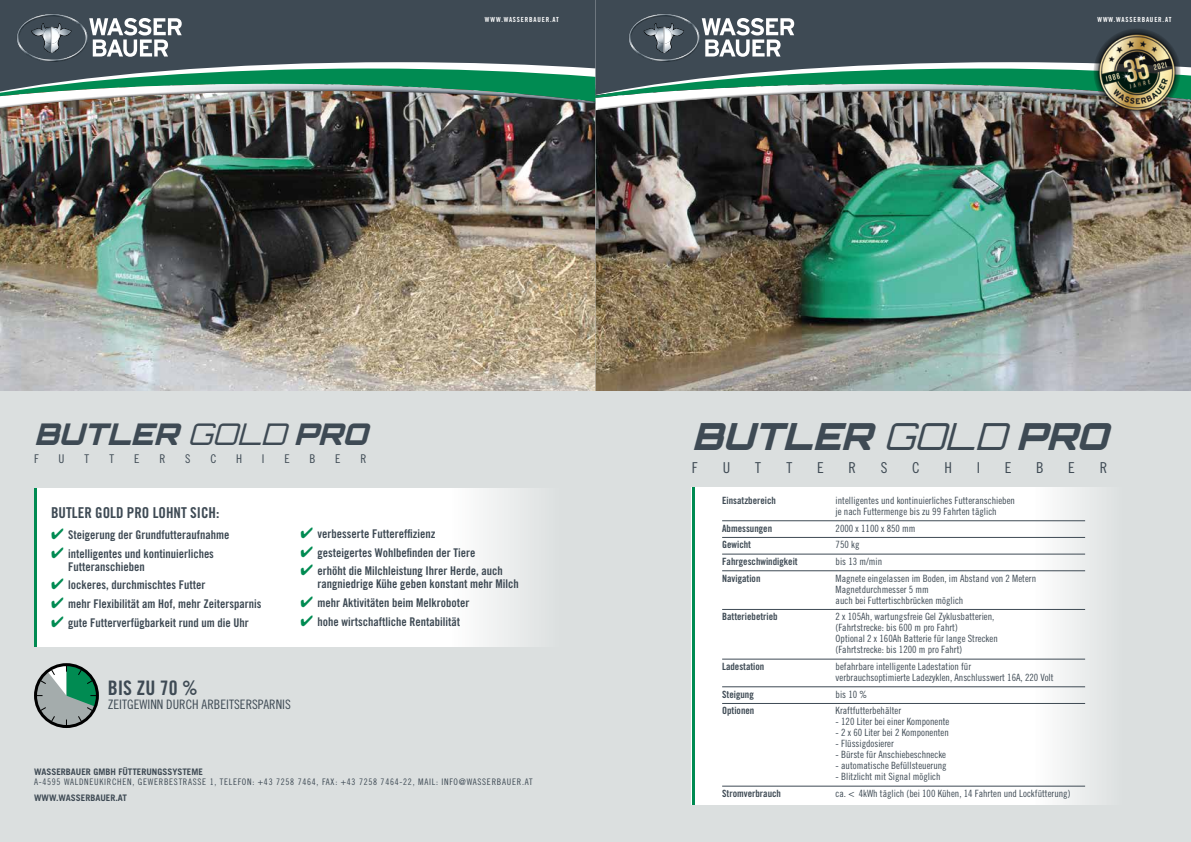
<style>
.page{position:relative;width:1191px;height:842px;background:#fff}
.page>*{position:absolute;margin:0;border:0;box-sizing:border-box;transform-origin:0 0}
.t1{font:italic 900 37.4px "Orbitron";color:#3e4a54}
.t2{font:italic 900 29.9px "Orbitron";color:#3e4a54}
.t3{font:20px "Trade Gothic Bold Cond Twenty";color:#3e4a54}
.t4{font:15px "Trade Gothic Bold Cond Twenty";color:#3e4a54}
.t5{font:15px "Trade Gothic Cond Eighteen";color:#3e4a54}
.t6{font:13px "Trade Gothic Cond Eighteen";color:#3e4a54}
.t7{font:12px/13px "Trade Gothic Bold Cond Twenty";color:#3e4a54}
.t8{font:12px "Trade Gothic Cond Eighteen";color:#3e4a54}
.t9{font:10px/11px "Trade Gothic Cond Eighteen";color:#3e4a54}
.t10{font:10px "Trade Gothic Bold Cond Twenty";color:#3e4a54}
.t11{font:9px "Trade Gothic Cond Eighteen";letter-spacing:.08em;color:#3e4a54}
.t12{font:700 9px "Trade Gothic";color:#3e4a54}
.t13{font:7px "Trade Gothic Bold Cond Twenty";letter-spacing:.12em;color:#fff}
.s1{font-weight:400}
.s2{color:#008b52}
</style>
<div class="page">
<img style="left:0;top:111px;width:595px;height:280px">
<img style="left:595px;top:111px;width:596px;height:280px">
<div style="left:0;top:391px;width:1191px;height:451px;background:#dbdfdf"></div>
<div style="left:34px;top:488px;width:524px;height:158px;background:#fff"></div>
<hr style="left:34px;top:488px;width:3px;height:158px;background:#008b52">
<div style="left:0;top:0;width:595px;height:69px;background:#3e4a54"></div>
<svg style="left:89px;top:18px;width:93px;height:39px"></svg>
<img style="left:16px;top:13px;width:71px;height:50px">
<svg style="left:31px;top:23px;width:41px;height:30px"></svg>
<div style="left:595px;top:0;width:596px;height:69px;background:#3e4a54"></div>
<img style="left:0;top:69px;width:1191px;height:42px">
<div style="left:594px;top:82px;width:597px;height:29px;background:#fff;opacity:.75"></div>
<div style="left:594px;top:88px;width:597px;height:23px;background:#000;opacity:.72"></div>
<svg style="left:701px;top:18px;width:93px;height:39px"></svg>
<img style="left:628px;top:13px;width:71px;height:50px">
<svg style="left:643px;top:23px;width:41px;height:30px"></svg>
<svg style="left:694px;top:488px;width:403px;height:317px;background:#f8faf9"></svg>
<hr style="left:692px;top:488px;width:2px;height:317px;background:#008b52">
<hr style="left:722px;top:521px;width:363px;height:1px;background:#3e4a54">
<hr style="left:722px;top:537px;width:363px;height:1px;background:#3e4a54">
<hr style="left:722px;top:554px;width:363px;height:1px;background:#3e4a54">
<hr style="left:722px;top:571px;width:363px;height:1px;background:#3e4a54">
<hr style="left:722px;top:609px;width:363px;height:1px;background:#3e4a54">
<hr style="left:722px;top:659px;width:363px;height:1px;background:#3e4a54">
<hr style="left:722px;top:687px;width:363px;height:1px;background:#3e4a54">
<hr style="left:722px;top:703px;width:363px;height:1px;background:#3e4a54">
<hr style="left:722px;top:786px;width:363px;height:1px;background:#3e4a54">
<svg style="left:35px;top:664px;width:62px;height:63px"></svg>
<img style="left:1093px;top:28px;width:87px;height:88px">
<p class="t13" style="left:485px;top:16px;width:75px">WWW.WASSERBAUER.AT</p>
<p class="t13" style="left:1097px;top:16px;width:75px">WWW.WASSERBAUER.AT</p>
<h2 class="t2" style="left:34px;top:415px;width:344px">BUTLER <span class="s1">GOLD</span> PRO</h2>
<p class="t8" style="left:34px;top:451px;width:6px">F</p>
<p class="t8" style="left:59px;top:451px;width:8px">U</p>
<p class="t8" style="left:85px;top:451px;width:6px">T</p>
<p class="t8" style="left:110px;top:451px;width:6px">T</p>
<p class="t8" style="left:134px;top:451px;width:7px">E</p>
<p class="t8" style="left:159px;top:451px;width:8px">R</p>
<p class="t8" style="left:185px;top:451px;width:7px">S</p>
<p class="t8" style="left:210px;top:451px;width:8px">C</p>
<p class="t8" style="left:236px;top:451px;width:8px">H</p>
<p class="t8" style="left:262px;top:451px;width:4px">I</p>
<p class="t8" style="left:284px;top:451px;width:7px">E</p>
<p class="t8" style="left:309px;top:451px;width:8px">B</p>
<p class="t8" style="left:335px;top:451px;width:7px">E</p>
<p class="t8" style="left:360px;top:451px;width:8px">R</p>
<h3 class="t4" style="left:51px;top:503px;width:170px">BUTLER GOLD PRO LOHNT SICH:</h3>
<p class="t7" style="left:51px;top:528px;width:180px"><span class="s2">✔</span> Steigerung der Grundfutteraufnahme</p>
<p class="t7" style="left:68px;top:547px;width:147px;text-indent:-17px"><span class="s2">✔</span> intelligentes und kontinuierliches<br>Futteranschieben</p>
<p class="t7" style="left:51px;top:578px;width:156px"><span class="s2">✔</span> lockeres, durchmischtes Futter</p>
<p class="t7" style="left:51px;top:597px;width:212px"><span class="s2">✔</span> mehr Flexibilität am Hof, mehr Zeitersparnis</p>
<p class="t7" style="left:51px;top:616px;width:199px"><span class="s2">✔</span> gute Futterverfügbarkeit rund um die Uhr</p>
<p class="t7" style="left:300px;top:527px;width:136px"><span class="s2">✔</span> verbesserte Futtereffizienz</p>
<p class="t7" style="left:300px;top:546px;width:176px"><span class="s2">✔</span> gesteigertes Wohlbefinden der Tiere</p>
<p class="t7" style="left:317px;top:564px;width:203px;text-indent:-17px"><span class="s2">✔</span> erhöht die Milchleistung Ihrer Herde, auch rangniedrige Kühe geben konstant mehr Milch</p>
<p class="t7" style="left:300px;top:596px;width:170px"><span class="s2">✔</span> mehr Aktivitäten beim Melkroboter</p>
<p class="t7" style="left:300px;top:615px;width:161px"><span class="s2">✔</span> hohe wirtschaftliche Rentabilität</p>
<h3 class="t3" style="left:108px;top:675px;width:91px">BIS ZU 70 %</h3>
<h3 class="t6" style="left:108px;top:696px;width:185px">ZEITGEWINN DURCH ARBEITSERSPARNIS</h3>
<p class="t12" style="left:34px;top:766px;width:170px">WASSERBAUER GMBH FÜTTERUNGSSYSTEME</p>
<p class="t11" style="left:34px;top:776px;width:500px">A-4595 WALDNEUKIRCHEN, GEWERBESTRASSE 1, TELEFON: +43 7258 7464, FAX: +43 7258 7464-22, MAIL: INFO@WASSERBAUER.AT</p>
<p class="t12" style="left:34px;top:792px;width:94px">WWW.WASSERBAUER.AT</p>
<h1 class="t1" style="left:692px;top:414px;width:429px">BUTLER <span class="s1">GOLD</span> PRO</h1>
<h3 class="t5" style="left:692px;top:458px;width:7px">F</h3>
<h3 class="t5" style="left:722px;top:458px;width:9px">U</h3>
<h3 class="t5" style="left:755px;top:458px;width:7px">T</h3>
<h3 class="t5" style="left:786px;top:458px;width:7px">T</h3>
<h3 class="t5" style="left:817px;top:458px;width:8px">E</h3>
<h3 class="t5" style="left:848px;top:458px;width:9px">R</h3>
<h3 class="t5" style="left:880px;top:458px;width:8px">S</h3>
<h3 class="t5" style="left:912px;top:458px;width:9px">C</h3>
<h3 class="t5" style="left:944px;top:458px;width:9px">H</h3>
<h3 class="t5" style="left:976px;top:458px;width:5px">I</h3>
<h3 class="t5" style="left:1004px;top:458px;width:8px">E</h3>
<h3 class="t5" style="left:1036px;top:458px;width:9px">B</h3>
<h3 class="t5" style="left:1068px;top:458px;width:8px">E</h3>
<h3 class="t5" style="left:1099px;top:458px;width:9px">R</h3>
<p class="t10" style="left:722px;top:494px;width:55px">Einsatzbereich</p>
<p class="t9" style="left:835px;top:495px;width:181px">intelligentes und kontinuierliches Futteranschieben je nach Futtermenge bis zu 99 Fahrten täglich</p>
<p class="t10" style="left:722px;top:522px;width:51px">Abmessungen</p>
<p class="t9" style="left:835px;top:522px;width:81px">2000 x 1100 x 850 mm</p>
<p class="t10" style="left:722px;top:539px;width:30px">Gewicht</p>
<p class="t9" style="left:835px;top:539px;width:25px">750 kg</p>
<p class="t10" style="left:722px;top:555px;width:77px">Fahrgeschwindigkeit</p>
<p class="t9" style="left:835px;top:556px;width:48px">bis 13 m/min</p>
<p class="t10" style="left:722px;top:572px;width:40px">Navigation</p>
<p class="t9" style="left:835px;top:572px;width:202px">Magnete eingelassen im Boden, im Abstand von 2 Metern<br>Magnetdurchmesser 5 mm<br>auch bei Futtertischbrücken möglich</p>
<p class="t10" style="left:722px;top:611px;width:57px">Batteriebetrieb</p>
<p class="t9" style="left:835px;top:611px;width:164px">2 x 105Ah, wartungsfreie Gel Zyklusbatterien, (Fahrtstrecke: bis 600 m pro Fahrt)<br>Optional 2 x 160Ah Batterie für lange Strecken (Fahrtstrecke: bis 1200 m pro Fahrt)</p>
<p class="t10" style="left:722px;top:660px;width:44px">Ladestation</p>
<p class="t9" style="left:835px;top:661px;width:219px">befahrbare intelligente Ladestation für<br>verbrauchsoptimierte Ladezyklen, Anschlusswert 16A, 220 Volt</p>
<p class="t10" style="left:722px;top:688px;width:33px">Steigung</p>
<p class="t9" style="left:835px;top:688px;width:33px">bis 10 %</p>
<p class="t10" style="left:722px;top:705px;width:34px">Optionen</p>
<p class="t9" style="left:835px;top:705px;width:67px">Kraftfutterbehälter</p>
<p class="t9" style="left:835px;top:716px;width:115px">- 120 Liter bei einer Komponente</p>
<p class="t9" style="left:835px;top:727px;width:115px">- 2 x 60 Liter bei 2 Komponenten</p>
<p class="t9" style="left:835px;top:738px;width:60px">- Flüssigdosierer</p>
<p class="t9" style="left:835px;top:749px;width:112px">- Bürste für Anschiebeschnecke</p>
<p class="t9" style="left:835px;top:760px;width:113px">- automatische Befüllsteuerung</p>
<p class="t9" style="left:835px;top:771px;width:106px">- Blitzlicht mit Signal möglich</p>
<p class="t10" style="left:722px;top:787px;width:60px">Stromverbrauch</p>
<p class="t9" style="left:835px;top:788px;width:236px">ca. &lt; 4kWh täglich (bei 100 Kühen, 14 Fahrten und Lockfütterung)</p>
</div>
